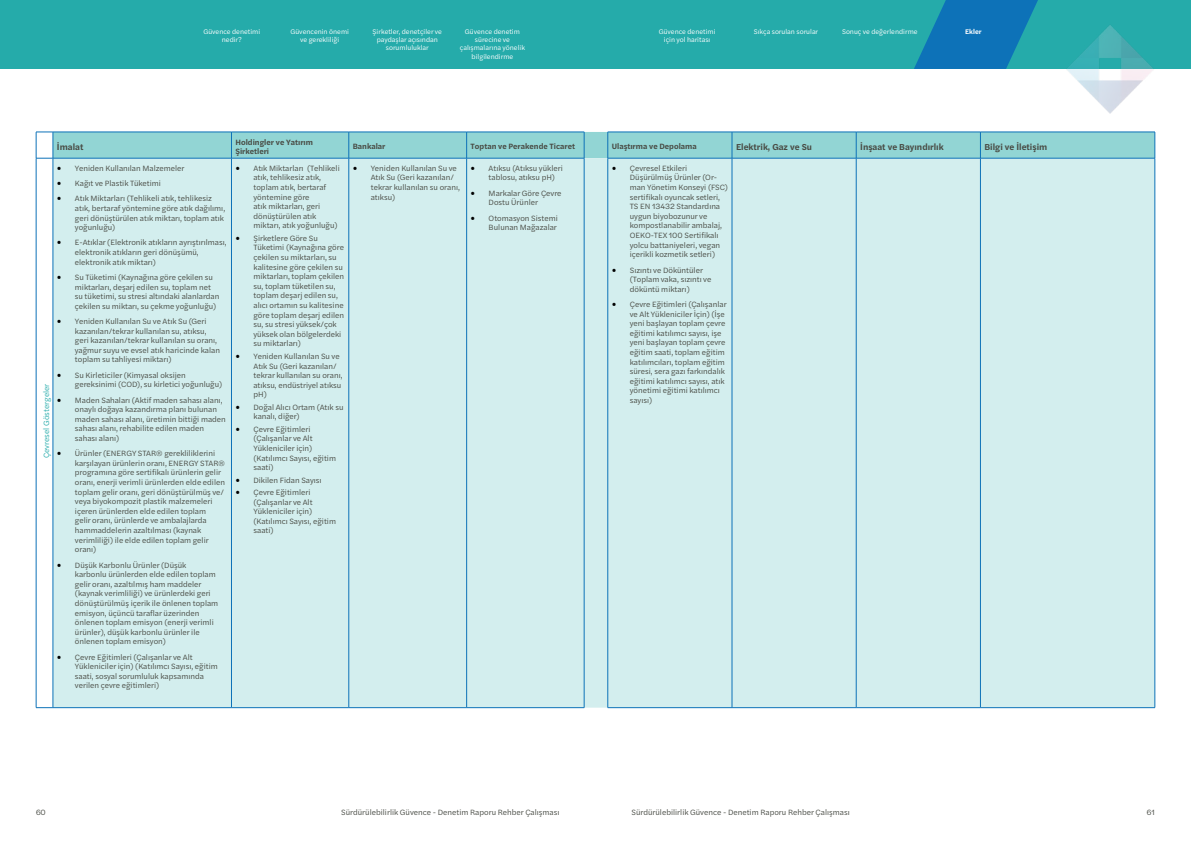
<style>
.page{position:relative;width:1191px;height:842px;background:#fff}
.page>*{position:absolute;margin:0;border:0;box-sizing:border-box;transform-origin:0 0}
.t1{font:600 9px "Halyard Text";color:#484a43}
.t2{font:8px/9.6px "Halyard Text";color:#484a43}
.t3{font:8px "Halyard Text";color:#474a43}
.t4{font:600 8px/9.6px "Halyard Text";color:#484a43}
.t5{font:8px "Halyard Text";color:#25abaa}
.t6{font:7px/8.4px "Halyard Text";color:#fff;text-align:center}
.t7{font:600 7px "Halyard Text";color:#fff}
.s1{font-family:"Minion Pro";font-size:12px;color:#000}
</style>
<div class="page">
<div style="left:0;top:0;width:1191px;height:69px;background:#25abaa"></div>
<img style="left:1066px;top:25px;width:88px;height:88px">
<svg style="left:914px;top:0;width:124px;height:69px"></svg>
<div style="left:54px;top:159px;width:1100px;height:549px;background:#d3eeee"></div>
<svg style="left:36px;top:132px;width:1119px;height:27px;background:#8ed1d3"></svg>
<hr style="left:36px;top:158px;width:1px;height:549px;background:#0d72b8">
<hr style="left:53px;top:158px;width:178px;height:1px;background:#0d72b8">
<hr style="left:53px;top:158px;width:1px;height:549px;background:#0d72b8">
<hr style="left:231px;top:158px;width:118px;height:1px;background:#0d72b8">
<hr style="left:231px;top:158px;width:1px;height:549px;background:#0d72b8">
<hr style="left:349px;top:158px;width:117px;height:1px;background:#0d72b8">
<hr style="left:348px;top:158px;width:1px;height:549px;background:#0d72b8">
<hr style="left:466px;top:158px;width:118px;height:1px;background:#0d72b8">
<hr style="left:466px;top:158px;width:1px;height:549px;background:#0d72b8">
<hr style="left:584px;top:158px;width:1px;height:549px;background:#0d72b8">
<hr style="left:607px;top:158px;width:125px;height:1px;background:#0d72b8">
<hr style="left:607px;top:158px;width:1px;height:549px;background:#0d72b8">
<hr style="left:732px;top:158px;width:124px;height:1px;background:#0d72b8">
<hr style="left:732px;top:158px;width:1px;height:549px;background:#0d72b8">
<hr style="left:856px;top:158px;width:124px;height:1px;background:#0d72b8">
<hr style="left:856px;top:158px;width:1px;height:549px;background:#0d72b8">
<hr style="left:980px;top:158px;width:175px;height:1px;background:#0d72b8">
<hr style="left:980px;top:158px;width:1px;height:549px;background:#0d72b8">
<hr style="left:1154px;top:158px;width:1px;height:549px;background:#0d72b8">
<svg style="left:36px;top:707px;width:17px;height:1px"></svg>
<hr style="left:53px;top:707px;width:178px;height:1px;background:#0d72b8">
<hr style="left:231px;top:707px;width:118px;height:1px;background:#0d72b8">
<hr style="left:349px;top:707px;width:117px;height:1px;background:#0d72b8">
<hr style="left:466px;top:707px;width:118px;height:1px;background:#0d72b8">
<hr style="left:607px;top:707px;width:125px;height:1px;background:#0d72b8">
<hr style="left:732px;top:707px;width:124px;height:1px;background:#0d72b8">
<hr style="left:856px;top:707px;width:124px;height:1px;background:#0d72b8">
<hr style="left:980px;top:707px;width:175px;height:1px;background:#0d72b8">
<p class="t6" style="left:460px;top:27px;width:67px">Güvence denetim sürecine ve çalışmalarına yönelik bilgilendirme</p>
<p class="t6" style="left:842px;top:27px;width:77px">Sonuç ve değerlendirme</p>
<p class="t7" style="left:965px;top:26px;width:18px">Ekler</p>
<p class="t6" style="left:203px;top:27px;width:58px">Güvence denetimi nedir?</p>
<p class="t6" style="left:373px;top:27px;width:71px">Şirketler, denetçiler ve paydaşlar açısından sorumluluklar</p>
<p class="t6" style="left:290px;top:27px;width:60px">Güvencenin önemi ve gerekliliği</p>
<p class="t6" style="left:659px;top:27px;width:58px">Güvence denetimi</p>
<p class="t6" style="left:754px;top:27px;width:66px">Sıkça sorulan sorular</p>
<p class="t6" style="left:664px;top:35px;width:48px">için yol haritası</p>
<p class="t1" style="left:57px;top:140px;width:28px">İmalat</p>
<p class="t4" style="left:235px;top:137px;width:79px">Holdingler ve Yatırım<br>Şirketleri</p>
<p class="t4" style="left:353px;top:141px;width:34px">Bankalar</p>
<p class="t4" style="left:470px;top:141px;width:106px">Toptan ve Perakende Ticaret</p>
<p class="t4" style="left:612px;top:141px;width:86px">Ulaştırma ve Depolama</p>
<p class="t1" style="left:736px;top:140px;width:77px">Elektrik, Gaz ve Su</p>
<p class="t1" style="left:860px;top:140px;width:85px">İnşaat ve Bayındırlık</p>
<p class="t1" style="left:984px;top:140px;width:64px">Bilgi ve İletişim</p>
<p class="t2" style="left:57px;top:163px;width:129px"><span class="s1">•</span> Yeniden Kullanılan Malzemeler</p>
<p class="t2" style="left:57px;top:178px;width:106px"><span class="s1">•</span> Kağıt ve Plastik Tüketimi</p>
<p class="t2" style="left:75px;top:193px;width:152px;text-indent:-18px"><span class="s1">•</span> Atık Miktarları (Tehlikeli atık, tehlikesiz atık, bertaraf yöntemine göre atık dağılımı, geri dönüştürülen atık miktarı, toplam atık yoğunluğu)</p>
<p class="t2" style="left:75px;top:238px;width:153px;text-indent:-18px"><span class="s1">•</span> E-Atıklar (Elektronik atıkların ayrıştırılması, elektronik atıkların geri dönüşümü, elektronik atık miktarı)</p>
<p class="t2" style="left:75px;top:272px;width:146px;text-indent:-18px"><span class="s1">•</span> Su Tüketimi (Kaynağına göre çekilen su miktarları, deşarj edilen su, toplam net su tüketimi, su stresi altındaki alanlardan çekilen su miktarı, su çekme yoğunluğu)</p>
<p class="t2" style="left:75px;top:316px;width:147px;text-indent:-18px"><span class="s1">•</span> Yeniden Kullanılan Su ve Atık Su (Geri kazanılan/tekrar kullanılan su, atıksu, geri kazanılan/tekrar kullanılan su oranı, yağmur suyu ve evsel atık haricinde kalan toplam su tahliyesi miktarı)</p>
<p class="t2" style="left:75px;top:370px;width:149px;text-indent:-18px"><span class="s1">•</span> Su Kirleticiler (Kimyasal oksijen gereksinimi (COD), su kirletici yoğunluğu)</p>
<p class="t2" style="left:75px;top:395px;width:152px;text-indent:-18px"><span class="s1">•</span> Maden Sahaları (Aktif maden sahası alanı, onaylı doğaya kazandırma planı bulunan maden sahası alanı, üretimin bittiği maden sahası alanı, rehabilite edilen maden sahası alanı)</p>
<p class="t2" style="left:75px;top:448px;width:152px;text-indent:-18px"><span class="s1">•</span> Ürünler (ENERGY STAR® gerekliliklerini karşılayan ürünlerin oranı, ENERGY STAR® programına göre sertifikalı ürünlerin gelir oranı, enerji verimli ürünlerden elde edilen toplam gelir oranı, geri dönüştürülmüş ve/ veya biyokompozit plastik malzemeleri içeren ürünlerden elde edilen toplam<br>gelir oranı, ürünlerde ve ambalajlarda hammaddelerin azaltılması (kaynak verimliliği) ile elde edilen toplam gelir oranı)</p>
<p class="t2" style="left:75px;top:560px;width:145px;text-indent:-18px"><span class="s1">•</span> Düşük Karbonlu Ürünler (Düşük karbonlu ürünlerden elde edilen toplam gelir oranı, azaltılmış ham maddeler (kaynak verimliliği) ve ürünlerdeki geri dönüştürülmüş içerik ile önlenen toplam emisyon, üçüncü taraflar üzerinden önlenen toplam emisyon (enerji verimli ürünler), düşük karbonlu ürünler ile önlenen toplam emisyon)</p>
<p class="t2" style="left:75px;top:652px;width:144px;text-indent:-18px"><span class="s1">•</span> Çevre Eğitimleri (Çalışanlar ve Alt Yükleniciler için) (Katılımcı Sayısı, eğitim saati, sosyal sorumluluk kapsamında verilen çevre eğitimleri)</p>
<p class="t2" style="left:253px;top:163px;width:88px;text-indent:-18px"><span class="s1">•</span> Atık Miktarları (Tehlikeli atık, tehlikesiz atık, toplam atık, bertaraf yöntemine göre<br>atık miktarları, geri dönüştürülen atık miktarı, atık yoğunluğu)</p>
<p class="t2" style="left:253px;top:233px;width:92px;text-indent:-18px"><span class="s1">•</span> Şirketlere Göre Su<br>Tüketimi (Kaynağına göre çekilen su miktarları, su kalitesine göre çekilen su miktarları, toplam çekilen su, toplam tüketilen su, toplam deşarj edilen su, alıcı ortamın su kalitesine göre toplam deşarj edilen su, su stresi yüksek/çok yüksek olan bölgelerdeki su miktarları)</p>
<p class="t2" style="left:253px;top:351px;width:91px;text-indent:-18px"><span class="s1">•</span> Yeniden Kullanılan Su ve<br>Atık Su (Geri kazanılan/ tekrar kullanılan su oranı, atıksu, endüstriyel atıksu pH)</p>
<p class="t2" style="left:253px;top:402px;width:91px;text-indent:-18px"><span class="s1">•</span> Doğal Alıcı Ortam (Atık su kanalı, diğer)</p>
<p class="t2" style="left:253px;top:424px;width:84px;text-indent:-18px"><span class="s1">•</span> Çevre Eğitimleri (Çalışanlar ve Alt<br>Yükleniciler için) (Katılımcı Sayısı, eğitim saati)</p>
<p class="t2" style="left:235px;top:475px;width:88px"><span class="s1">•</span> Dikilen Fidan Sayısı</p>
<p class="t2" style="left:253px;top:487px;width:84px;text-indent:-18px"><span class="s1">•</span> Çevre Eğitimleri (Çalışanlar ve Alt<br>Yükleniciler için) (Katılımcı Sayısı, eğitim saati)</p>
<p class="t2" style="left:371px;top:163px;width:91px;text-indent:-18px"><span class="s1">•</span> Yeniden Kullanılan Su ve<br>Atık Su (Geri kazanılan/ tekrar kullanılan su oranı, atıksu)</p>
<p class="t2" style="left:488px;top:163px;width:76px;text-indent:-18px"><span class="s1">•</span> Atıksu (Atıksu yükleri tablosu, atıksu pH)</p>
<p class="t2" style="left:630px;top:163px;width:100px;text-indent:-18px"><span class="s1">•</span> Çevresel Etkileri<br>Düşürülmüş Ürünler (Or&shy;man Yönetim Konseyi (FSC) sertifikalı oyuncak setleri,<br>TS EN 13432 Standardına uygun biyobozunur ve kompostlanabilir ambalaj,<br>OEKO-TEX 100 Sertifikalı yolcu battaniyeleri, vegan içerikli kozmetik setleri)</p>
<p class="t2" style="left:630px;top:265px;width:83px;text-indent:-18px"><span class="s1">•</span> Sızıntı ve Döküntüler (Toplam vaka, sızıntı ve döküntü miktarı)</p>
<p class="t2" style="left:630px;top:299px;width:98px;text-indent:-18px"><span class="s1">•</span> Çevre Eğitimleri (Çalışanlar ve Alt Yükleniciler İçin) (İşe yeni başlayan toplam çevre eğitimi katılımcı sayısı, işe yeni başlayan toplam çevre eğitim saati, toplam eğitim katılımcıları, toplam eğitim süresi, sera gazı farkındalık eğitimi katılımcı sayısı, atık yönetimi eğitimi katılımcı sayısı)</p>
<p class="t2" style="left:488px;top:188px;width:74px;text-indent:-18px"><span class="s1">•</span> Markalar Göre Çevre<br>Dostu Ürünler</p>
<p class="t2" style="left:470px;top:213px;width:89px;text-align:right"><span class="s1">•</span> Otomasyon Sistemi<br>Bulunan Mağazalar</p>
<p class="t5" style="left:41px;top:458px;width:76px;rotate:-90deg">Çevresel Göstergeler</p>
<p class="t3" style="left:36px;top:806px;width:11px">60</p>
<p class="t3" style="left:341px;top:806px;width:220px">Sürdürülebilirlik Güvence - Denetim Raporu Rehber Çalışması</p>
<p class="t3" style="left:631px;top:806px;width:220px">Sürdürülebilirlik Güvence - Denetim Raporu Rehber Çalışması</p>
<p class="t3" style="left:1147px;top:806px;width:9px">61</p>
</div>
